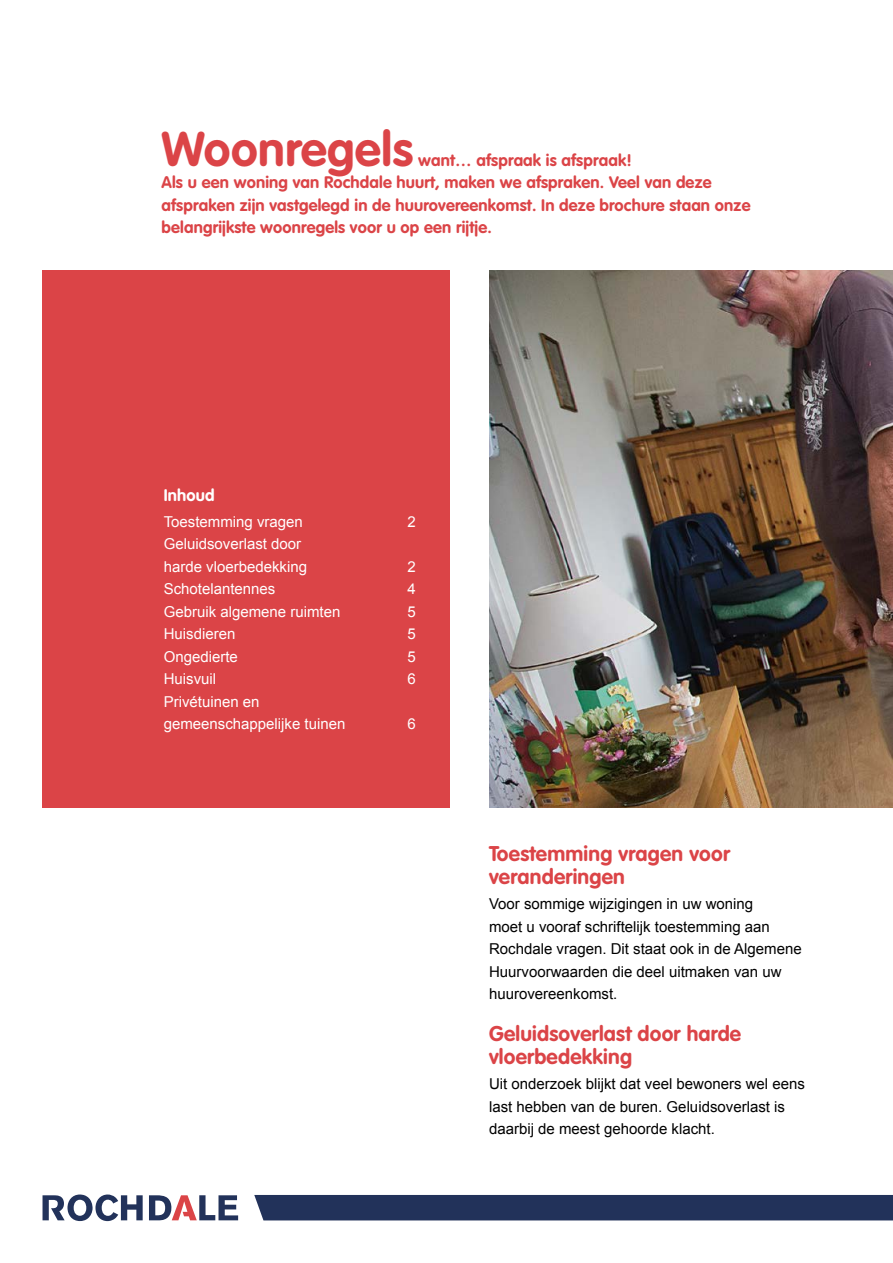
<style>
.page{position:relative;width:893px;height:1263px;background:#fff}
.page>*{position:absolute;margin:0;border:0;box-sizing:border-box;transform-origin:0 0}
.t1{font:700 48px "VAG Rounded";letter-spacing:.01em;color:#db4447}
.t2{font:700 21px/22.5px "VAG Rounded";letter-spacing:.01em;color:#db4447}
.t3{font:700 16.5px/22.5px "VAG Rounded";letter-spacing:.01em;color:#db4447}
.t4{font:700 16.5px "VAG Rounded";letter-spacing:.01em;color:#fff}
.t5{font:15px/22.5px "Arial";color:#000}
.t6{font:15px/22.5px "Arial";color:#fff}
</style>
<div class="page">
<div style="left:254px;top:1195px;width:639px;height:25px;background:#22325a"></div>
<svg style="left:43px;top:1194px;width:100px;height:27px"></svg>
<svg style="left:149px;top:1195px;width:89px;height:25px"></svg>
<div style="left:43px;top:270px;width:407px;height:538px;background:#db4447"></div>
<img style="left:489px;top:270px;width:404px;height:538px">
<h1 class="t1" style="left:162px;top:120px;width:253px">Woonregels</h1>
<p class="t3" style="left:162px;top:149px;width:590px;text-indent:257px">want… afspraak is afspraak!<br>Als u een woning van Rochdale huurt, maken we afspraken. Veel van deze afspraken zijn vastgelegd in de huurovereenkomst. In deze brochure staan onze belangrijkste woonregels voor u op een rijtje.</p>
<p class="t4" style="left:164px;top:486px;width:52px">Inhoud</p>
<p class="t6" style="left:164px;top:510px;width:141px">Toestemming vragen</p>
<p class="t6" style="left:407px;top:510px;width:10px">2</p>
<p class="t6" style="left:164px;top:533px;width:145px">Geluidsoverlast door harde vloerbedekking</p>
<p class="t6" style="left:407px;top:555px;width:10px">2</p>
<p class="t6" style="left:164px;top:578px;width:113px">Schotelantennes</p>
<p class="t6" style="left:407px;top:578px;width:10px">4</p>
<p class="t6" style="left:164px;top:600px;width:178px">Gebruik algemene ruimten</p>
<p class="t6" style="left:407px;top:600px;width:10px">5</p>
<p class="t6" style="left:164px;top:623px;width:73px">Huisdieren</p>
<p class="t6" style="left:407px;top:623px;width:10px">5</p>
<p class="t6" style="left:164px;top:645px;width:76px">Ongedierte</p>
<p class="t6" style="left:407px;top:645px;width:10px">5</p>
<p class="t6" style="left:164px;top:668px;width:54px">Huisvuil</p>
<p class="t6" style="left:407px;top:668px;width:10px">6</p>
<p class="t6" style="left:164px;top:690px;width:183px">Privétuinen en gemeenschappelijke tuinen</p>
<p class="t6" style="left:407px;top:713px;width:10px">6</p>
<h2 class="t2" style="left:489px;top:843px;width:243px">Toestemming vragen voor veranderingen</h2>
<p class="t5" style="left:489px;top:893px;width:314px">Voor sommige wijzigingen in uw woning<br>moet u vooraf schriftelijk toestemming aan Rochdale vragen. Dit staat ook in de Algemene Huurvoorwaarden die deel uitmaken van uw huurovereenkomst.</p>
<h2 class="t2" style="left:489px;top:1023px;width:254px">Geluidsoverlast door harde vloerbedekking</h2>
<p class="t5" style="left:489px;top:1073px;width:317px">Uit onderzoek blijkt dat veel bewoners wel eens last hebben van de buren. Geluidsoverlast is daarbij de meest gehoorde klacht.</p>
</div>
